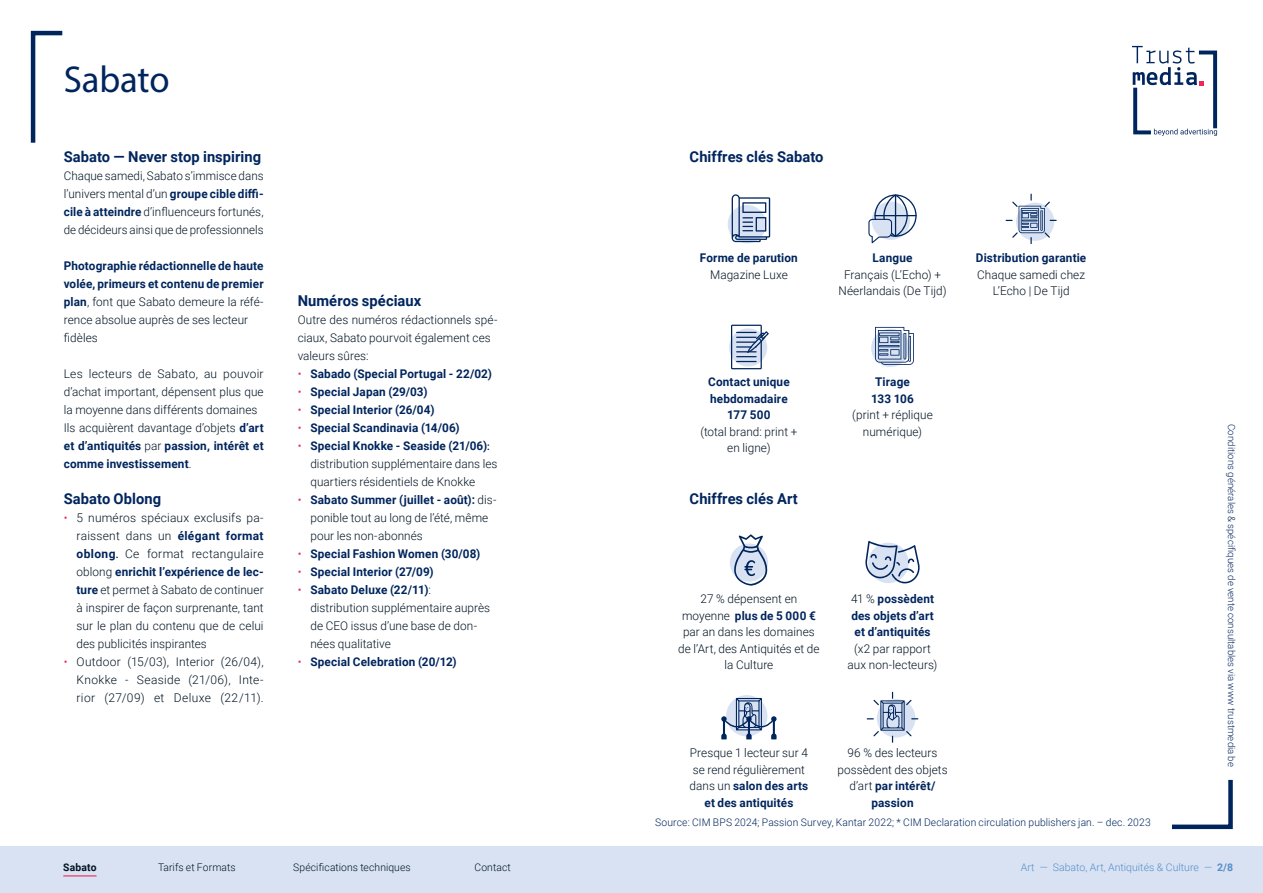
<style>
.page{position:relative;width:1263px;height:893px;background:#fff}
.page>*{position:absolute;margin:0;border:0;box-sizing:border-box;transform-origin:0 0}
.Paginatitel{font:37.5px "Myriad Pro";letter-spacing:-.005em;color:#00255d}
.Body_Titel{font:700 15px "Roboto";letter-spacing:.005em;color:#00255d}
.Body{font:700 15px "Roboto";letter-spacing:.005em;color:#00255d}
.Body-2{font:300 12px/18px "Roboto";letter-spacing:.005em;color:#001322;text-align:justify}
.Body-3{font:700 12px/18px "Roboto";letter-spacing:.01em;color:#00255d;text-align:justify}
.Table_footer{font:300 10.5px "Roboto";letter-spacing:.01em;color:#00255d}
.Footer_nav{font:300 10.5px "Roboto";letter-spacing:.01em;color:#001322}
.t1{font:300 10.5px "Roboto";color:#578fcb}
.Footer_nav_bold{font:700 10.5px "Roboto";letter-spacing:.015em;color:#001322}
.Footer_nav-2{font:300 9.75px "Roboto";letter-spacing:.015em;color:#00255d}
.s1{font-weight:700;color:#00255d}
.s2{font-weight:300;color:#001322}
.s3{color:#ee285a}
.s4{font-family:"Myriad Pro";font-weight:400}
.s5{font-weight:300;color:#ee285a}
.s6{font-weight:700}
</style>
<div class="page">
<svg style="left:1132px;top:46px;width:86px;height:90px"></svg>
<svg style="left:1172px;top:779px;width:61px;height:51px"></svg>
<svg style="left:30px;top:30px;width:33px;height:113px"></svg>
<div style="left:0;top:846px;width:1263px;height:47px;background:#d8e2f2"></div>
<hr style="left:63px;top:875px;width:34px;height:1px;background:#ee285a">
<svg style="left:868px;top:194px;width:49px;height:49px"></svg>
<div style="left:871px;top:329px;width:38px;height:38px;background:#d8e2f2;border-radius:50%"></div>
<svg style="left:875px;top:327px;width:39px;height:38px"></svg>
<svg style="left:1005px;top:194px;width:52px;height:50px"></svg>
<div style="left:729px;top:328px;width:38px;height:38px;background:#d8e2f2;border-radius:50%"></div>
<svg style="left:731px;top:325px;width:38px;height:44px"></svg>
<div style="left:728px;top:205px;width:38px;height:38px;background:#d8e2f2;border-radius:50%"></div>
<svg style="left:731px;top:194px;width:39px;height:48px"></svg>
<svg style="left:865px;top:541px;width:55px;height:42px"></svg>
<div style="left:730px;top:543px;width:38px;height:39px;background:#d8e2f2;border-radius:50%"></div>
<svg style="left:733px;top:534px;width:35px;height:52px"></svg>
<svg style="left:867px;top:692px;width:51px;height:51px"></svg>
<div style="left:726px;top:695px;width:41px;height:41px;background:#d1dcec;border-radius:50%"></div>
<svg style="left:721px;top:698px;width:55px;height:41px"></svg>
<p class="Paginatitel" style="left:64px;top:56px;width:107px">Sabato</p>
<p class="Body_Titel" style="left:64px;top:146px;width:199px">Sabato — Never stop inspiring</p>
<p class="Body-2" style="left:64px;top:166px;width:201px">Chaque samedi, Sabato s’immisce dans l’univers mental d’un <span class="s1">groupe cible diffi&shy;cile à atteindre</span> d’influenceurs fortunés, de décideurs ainsi que de professionnels</p>
<p class="Body-3" style="left:64px;top:256px;width:201px">Photographie rédactionnelle de haute volée, primeurs et contenu de premier plan<span class="s2">, font que Sabato demeure la réfé&shy;rence absolue auprès de ses lecteur</span></p>
<p class="Body-2" style="left:64px;top:328px;width:36px">fidèles</p>
<p class="Body-2" style="left:64px;top:364px;width:201px">Les lecteurs de Sabato, au pouvoir d’achat important, dépensent plus que la moyenne dans différents domaines</p>
<p class="Body-3" style="left:64px;top:418px;width:201px"><span class="s2">Ils acquièrent davantage d’objets</span> d’art et d’antiquités <span class="s2">par</span> passion, intérêt et comme investissement<span class="s2">.</span></p>
<p class="Body" style="left:64px;top:488px;width:99px">Sabato Oblong</p>
<p class="Body-2" style="left:77px;top:508px;width:189px;text-indent:-13px"><span class="s3">•</span> 5 numéros spéciaux exclusifs pa&shy;raissent dans un <span class="s1">élégant format oblong</span><span class="s4">.</span> Ce format rectangulaire oblong <span class="s1">enrichit l’expérience de lec&shy;ture</span> et permet à Sabato de continuer à inspirer de façon surprenante, tant sur le plan du contenu que de celui des publicités inspirantes</p>
<p class="Body-2" style="left:77px;top:652px;width:189px;text-indent:-13px"><span class="s3">•</span> Outdoor (15/03), Interior (26/04), Knokke - Seaside (21/06), Inte&shy;rior (27/09) et Deluxe (22/11).</p>
<p class="Body_Titel" style="left:298px;top:290px;width:125px">Numéros spéciaux</p>
<p class="Body-2" style="left:298px;top:310px;width:201px">Outre des numéros rédactionnels spé&shy;ciaux, Sabato pourvoit également ces</p>
<p class="Body-2" style="left:298px;top:346px;width:72px">valeurs sûres:</p>
<p class="Body-3" style="left:298px;top:364px;width:196px"><span class="s5">•</span> Sabado (Special Portugal - 22/02)</p>
<p class="Body-3" style="left:298px;top:382px;width:131px"><span class="s5">•</span> Special Japan (29/03)</p>
<p class="Body-3" style="left:298px;top:400px;width:138px"><span class="s5">•</span> Special Interior (26/04)</p>
<p class="Body-3" style="left:298px;top:418px;width:164px"><span class="s5">•</span> Special Scandinavia (14/06)</p>
<p class="Body-2" style="left:310px;top:436px;width:189px;text-align:left;text-indent:-13px"><span class="s3">•</span> <span class="s1">Special Knokke - Seaside (21/06)</span><span class="s4">: </span>distribution supplémentaire dans les quartiers résidentiels de Knokke</p>
<p class="Body-2" style="left:310px;top:490px;width:187px;text-align:left;text-indent:-13px"><span class="s3">•</span> <span class="s1">Sabato Summer (juillet - août):</span> dis&shy;ponible tout au long de l’été, même pour les non-abonnés</p>
<p class="Body-3" style="left:298px;top:544px;width:184px"><span class="s5">•</span> Special Fashion Women (30/08)</p>
<p class="Body-3" style="left:298px;top:562px;width:138px"><span class="s5">•</span> Special Interior (27/09)</p>
<p class="Body-2" style="left:310px;top:580px;width:181px;text-align:left;text-indent:-13px"><span class="s3">•</span> <span class="s1">Sabato Deluxe (22/11)</span>: distribution supplémentaire auprès de CEO issus d’une base de don&shy;nées qualitative</p>
<p class="Body-3" style="left:298px;top:652px;width:161px"><span class="s5">•</span> Special Celebration (20/12)</p>
<p class="Body_Titel" style="left:690px;top:146px;width:135px">Chiffres clés Sabato</p>
<p class="Body-3" style="left:700px;top:248px;width:99px">Forme de parution</p>
<p class="Body-2" style="left:710px;top:265px;width:79px">Magazine Luxe</p>
<p class="Body-3" style="left:708px;top:373px;width:83px">Contact unique</p>
<p class="Body-3" style="left:710px;top:389px;width:79px">hebdomadaire</p>
<p class="Body-3" style="left:727px;top:406px;width:45px">177 500</p>
<p class="Body-2" style="left:700px;top:422px;width:98px">(total brand: print +</p>
<p class="Body-2" style="left:727px;top:439px;width:45px">en ligne)</p>
<p class="Body_Titel" style="left:690px;top:488px;width:110px">Chiffres clés Art</p>
<p class="Body-3" style="left:873px;top:248px;width:41px">Langue</p>
<p class="Body-2" style="left:844px;top:265px;width:98px">Français (L’Echo) +</p>
<p class="Body-2" style="left:838px;top:281px;width:110px">Néerlandais (De Tijd)</p>
<p class="Body-3" style="left:976px;top:248px;width:112px">Distribution garantie</p>
<p class="Body-2" style="left:977px;top:265px;width:109px">Chaque samedi chez</p>
<p class="Body-2" style="left:993px;top:281px;width:78px">L’Echo | De Tijd</p>
<p class="Body-3" style="left:875px;top:373px;width:36px">Tirage</p>
<p class="Body-3" style="left:871px;top:389px;width:44px">133 106</p>
<p class="Body-2" style="left:852px;top:406px;width:82px">(print + réplique</p>
<p class="Body-2" style="left:863px;top:422px;width:61px">numérique)</p>
<p class="Body-2" style="left:678px;top:590px;width:143px;line-height:16.5px;text-align:center">27 % dépensent en moyenne <span class="s1">plus de 5 000 € </span>par an dans les domaines de l’Art, des Antiquités et de la Culture</p>
<p class="Body-3" style="left:848px;top:590px;width:91px;line-height:16.5px;text-align:center"><span class="s2">41 %</span> possèdent des objets d’art et d’antiquités <span class="s2">(x2 par rapport aux non-lecteurs)</span></p>
<p class="Body-2" style="left:690px;top:744px;width:120px;line-height:16.5px;text-align:center">Presque 1 lecteur sur 4 se rend régulièrement dans un <span class="s1">salon des arts et des antiquités</span></p>
<p class="Body-2" style="left:837px;top:744px;width:112px;line-height:16.5px;text-align:center">96 % des lecteurs possèdent des objets d’art <span class="s1">par intérêt/ passion</span></p>
<p class="Table_footer" style="left:655px;top:815px;width:497px">Source: CIM BPS 2024; Passion Survey, Kantar 2022; * CIM Declaration circulation publishers jan. – dec. 2023</p>
<p class="Footer_nav-2" style="left:1238px;top:424px;width:344px;rotate:90deg">Conditions générales &amp; spécifiques de vente consultables via www trustmedia be</p>
<p class="Footer_nav_bold" style="left:63px;top:860px;width:35px">Sabato</p>
<p class="Footer_nav" style="left:158px;top:860px;width:79px">Tarifs et Formats</p>
<p class="Footer_nav" style="left:293px;top:860px;width:119px">Spécifications techniques</p>
<p class="t1" style="left:1021px;top:860px;width:214px">Art — Sabato, Art, Antiquités &amp; Culture — <span class="s6">2/8</span></p>
<p class="Footer_nav" style="left:474px;top:860px;width:38px">Contact</p>
</div>
